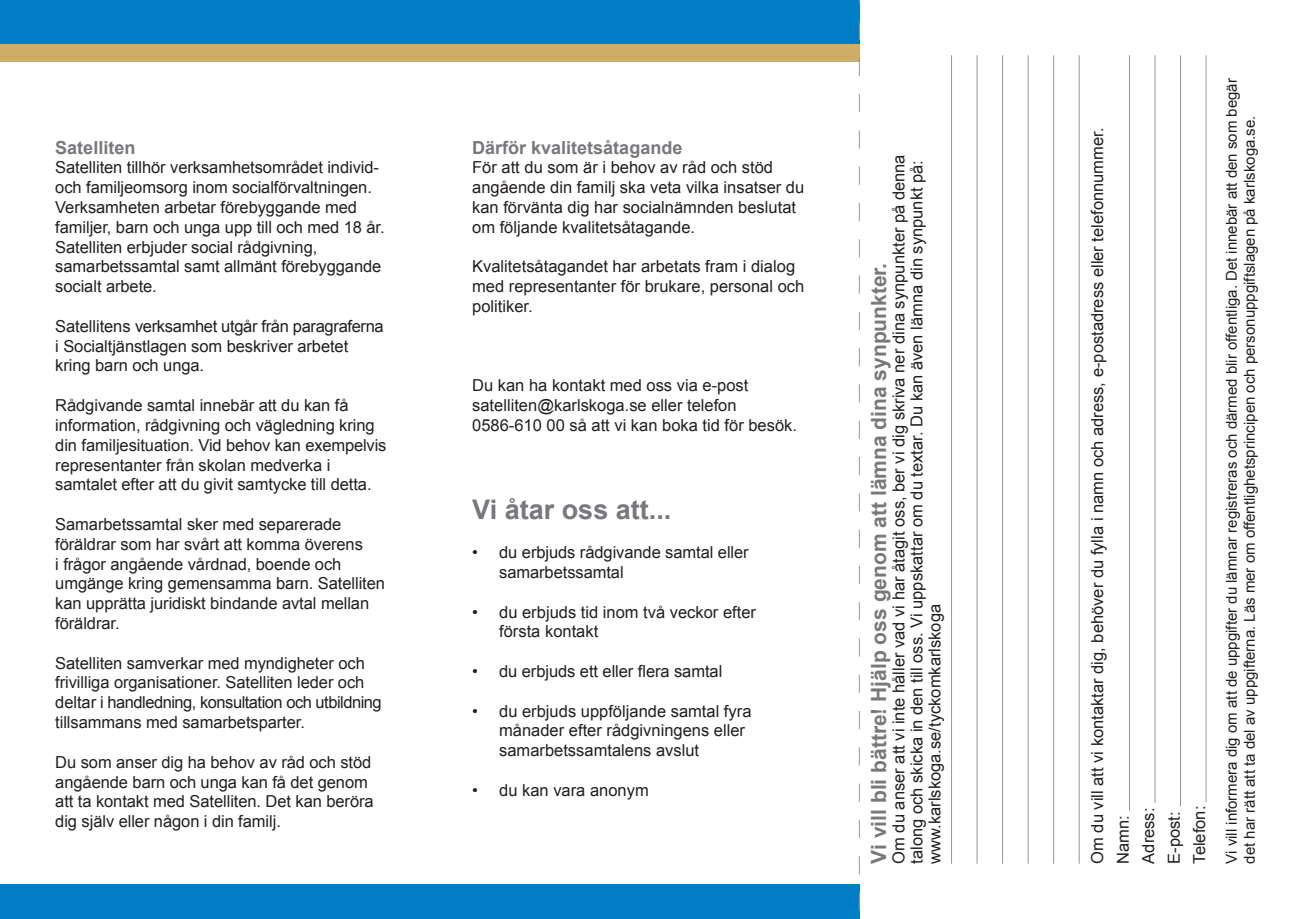
<style>
.page{position:relative;width:1289px;height:919px;background:#fff}
.page>*{position:absolute;margin:0;border:0;box-sizing:border-box;transform-origin:0 0}
.t1{font:700 27px "Arial";color:#76787b}
.t2{font:700 21px "Arial";color:#76787b}
.t3{font:700 18px "Arial";color:#76787b}
.t4{font:16.5px/19.8px "Arial";letter-spacing:-.005em;color:#231f20}
.t5{font:15px/18px "Arial";color:#231f20}
</style>
<div class="page">
<div style="left:0;top:0;width:859px;height:45px;background:#007ec5"></div>
<div style="left:0;top:45px;width:859px;height:17px;background:#cfad66"></div>
<div style="left:0;top:884px;width:859px;height:34px;background:#007ec5"></div>
<svg style="left:859px;top:0;width:1px;height:918px"></svg>
<hr style="left:951px;top:55px;width:1px;height:808px;background:#939598">
<hr style="left:976px;top:55px;width:1px;height:808px;background:#939598">
<hr style="left:1002px;top:55px;width:1px;height:808px;background:#939598">
<hr style="left:1027px;top:55px;width:1px;height:808px;background:#939598">
<hr style="left:1053px;top:55px;width:1px;height:808px;background:#939598">
<hr style="left:1129px;top:55px;width:1px;height:755px;background:#939598">
<hr style="left:1154px;top:55px;width:1px;height:748px;background:#939598">
<hr style="left:1180px;top:55px;width:1px;height:751px;background:#939598">
<hr style="left:1205px;top:55px;width:1px;height:746px;background:#939598">
<hr style="left:1078px;top:55px;width:1px;height:808px;background:#939598">
<p class="t3" style="left:55px;top:135px;width:82px">Satelliten</p>
<p class="t4" style="left:55px;top:158px;width:331px">Satelliten tillhör verksamhetsområdet individ&shy;och familjeomsorg inom socialförvaltningen.<br>Verksamheten arbetar förebyggande med familjer, barn och unga upp till och med 18 år.<br>Satelliten erbjuder social rådgivning, samarbetssamtal samt allmänt förebyggande socialt arbete.</p>
<p class="t4" style="left:55px;top:316px;width:330px">Satellitens verksamhet utgår från paragraferna i Socialtjänstlagen som beskriver arbetet kring barn och unga.</p>
<p class="t4" style="left:55px;top:395px;width:332px">Rådgivande samtal innebär att du kan få information, rådgivning och vägledning kring din familjesituation. Vid behov kan exempelvis representanter från skolan medverka i samtalet efter att du givit samtycke till detta.</p>
<p class="t4" style="left:55px;top:514px;width:331px">Samarbetssamtal sker med separerade föräldrar som har svårt att komma överens<br>i frågor angående vårdnad, boende och umgänge kring gemensamma barn. Satelliten kan upprätta juridiskt bindande avtal mellan föräldrar.</p>
<p class="t4" style="left:55px;top:653px;width:328px">Satelliten samverkar med myndigheter och frivilliga organisationer. Satelliten leder och deltar i handledning, konsultation och utbildning tillsammans med samarbetsparter.</p>
<p class="t4" style="left:55px;top:752px;width:320px">Du som anser dig ha behov av råd och stöd angående barn och unga kan få det genom att ta kontakt med Satelliten. Det kan beröra dig själv eller någon i din familj.</p>
<p class="t3" style="left:472px;top:135px;width:212px">Därför kvalitetsåtagande</p>
<p class="t4" style="left:472px;top:158px;width:333px">För att du som är i behov av råd och stöd angående din familj ska veta vilka insatser du kan förvänta dig har socialnämnden beslutat om följande kvalitetsåtagande.</p>
<p class="t4" style="left:472px;top:257px;width:333px">Kvalitetsåtagandet har arbetats fram i dialog med representanter för brukare, personal och politiker.</p>
<p class="t4" style="left:472px;top:376px;width:326px">Du kan ha kontakt med oss via e-post satelliten@karlskoga.se eller telefon<br>0586-610 00 så att vi kan boka tid för besök.</p>
<h1 class="t1" style="left:472px;top:491px;width:201px">Vi åtar oss att...</h1>
<p class="t4" style="left:499px;top:542px;width:251px;text-indent:-27px">• du erbjuds rådgivande samtal eller samarbetssamtal</p>
<p class="t4" style="left:499px;top:602px;width:258px;text-indent:-27px">• du erbjuds tid inom två veckor efter första kontakt</p>
<p class="t4" style="left:472px;top:661px;width:252px">• du erbjuds ett eller flera samtal</p>
<p class="t4" style="left:499px;top:701px;width:254px;text-indent:-27px">• du erbjuds uppföljande samtal fyra månader efter rådgivningens eller samarbetssamtalens avslut</p>
<p class="t4" style="left:472px;top:780px;width:178px">• du kan vara anonym</p>
<p class="t4" style="left:889px;top:863px;width:710px;line-height:18px;rotate:-90deg">Om du anser att vi inte håller vad vi har åtagit oss, ber vi dig skriva ner dina synpunkter på denna talong och skicka in den till oss. Vi uppskattar om du textar. Du kan även lämna din synpunkt på: www.karlskoga.se/tyckomkarlskoga</p>
<p class="t2" style="left:865px;top:863px;width:602px;rotate:-90deg">Vi vill bli bättre! Hjälp oss genom att lämna dina synpunkter.</p>
<p class="t4" style="left:1084px;top:863px;width:737px;line-height:25.5px;rotate:-90deg">Om du vill att vi kontaktar dig, behöver du fylla i namn och adress, e-postadress eller telefonnummer.<br>Namn:<br>Adress:<br>E-post:<br>Telefon:</p>
<p class="t5" style="left:1222px;top:863px;width:787px;rotate:-90deg">Vi vill informera dig om att de uppgifter du lämnar registreras och därmed blir offentliga. Det innebär att den som begär det har rätt att ta del av uppgifterna. Läs mer om offentlighetsprincipen och personuppgiftslagen på karlskoga.se.</p>
</div>
